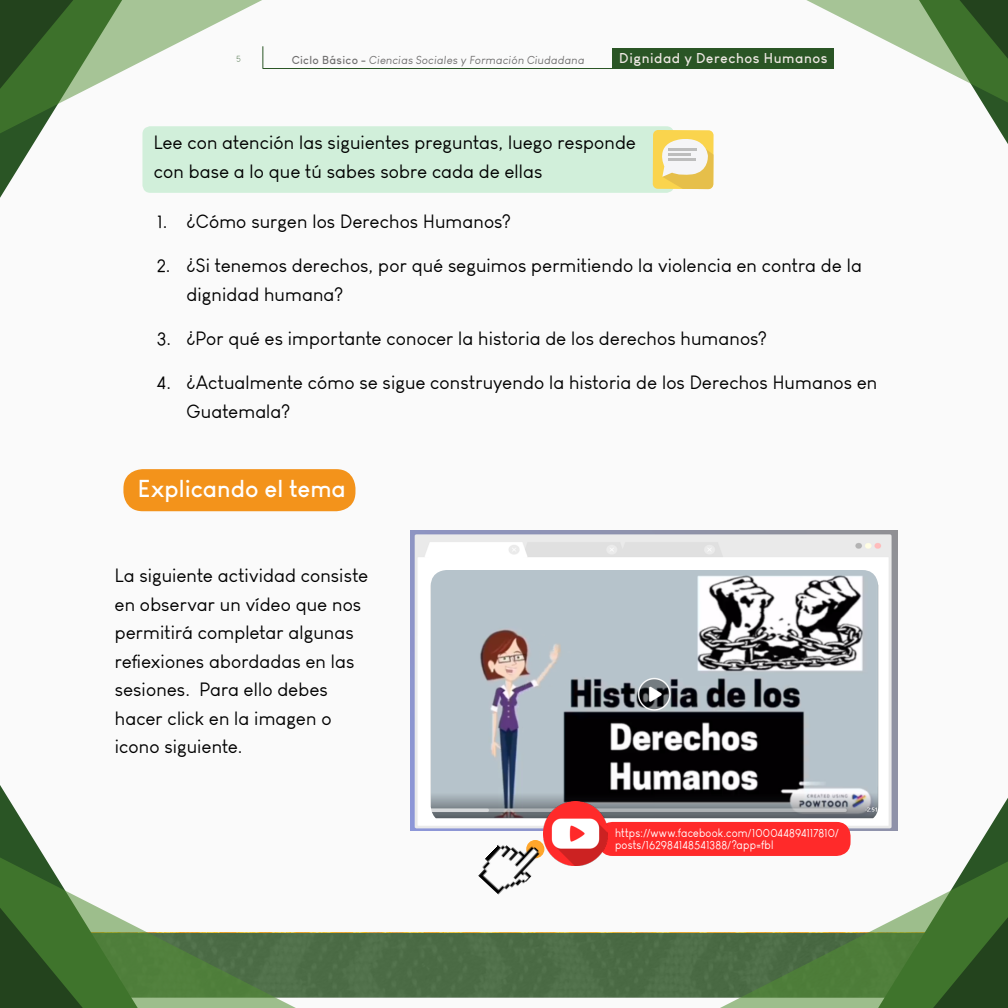
<style>
.page{position:relative;width:1008px;height:1008px;background:#fafafa}
.page>*{position:absolute;margin:0;border:0;box-sizing:border-box;transform-origin:0 0}
.t1{font:700 23.97px "Louis George Cafe";color:#fff}
.t2{font:18.9px/28.3px "Louis George Cafe";letter-spacing:.01em;color:#000}
.t3{font:700 14px "Louis George Cafe";letter-spacing:.04em;color:#eee8e3}
.t4{font:12.08px/12.2px "Louis George Cafe";letter-spacing:.015em;color:#fff;scale:.92 1}
.t5{font:italic 11.38px "Louis George Cafe";letter-spacing:.035em;color:#706f6f}
.t6{font:11.2px "Colombia";color:#2a5525}
.s1{font-weight:700;font-style:normal}
</style>
<div class="page">
<svg style="left:806px;top:0;width:202px;height:144px"></svg>
<div style="left:318px;top:933px;width:380px;height:65px;background:#4c6c46"></div>
<svg style="left:145px;top:931px;width:173px;height:77px;background:#608352"></svg>
<svg style="left:0;top:785px;width:145px;height:223px"></svg>
<svg style="left:698px;top:931px;width:173px;height:77px;background:#5d804f"></svg>
<svg style="left:871px;top:785px;width:137px;height:223px"></svg>
<div style="left:613px;top:48px;width:221px;height:21px;background:#2a5525"></div>
<hr style="left:263px;top:68px;width:350px;height:1px;background:#2a5525">
<svg style="left:0;top:0;width:264px;height:198px"></svg>
<div style="left:142px;top:126px;width:532px;height:67px;background:#d1efda;border-radius:8px"></div>
<div style="left:123px;top:469px;width:232px;height:42px;background:#f3931b;border-radius:19px"></div>
<div style="left:653px;top:130px;width:61px;height:59px;background:#fad44d;border-radius:5px"></div>
<svg style="left:653px;top:136px;width:61px;height:53px"></svg>
<hr style="left:669px;top:148px;width:28px;height:3px;background:#bdbdbd">
<hr style="left:669px;top:153px;width:22px;height:3px;background:#bdbdbd">
<hr style="left:669px;top:158px;width:27px;height:3px;background:#bdbdbd">
<img style="left:411px;top:530px;width:486px;height:301px">
<img style="left:431px;top:570px;width:447px;height:248px">
<div style="left:598px;top:822px;width:253px;height:34px;background:#ff2a2a;border-radius:14px"></div>
<img style="left:473px;top:828px;width:70px;height:67px">
<img style="left:543px;top:801px;width:64px;height:65px">
<p class="t6" style="left:237px;top:54px;width:6px">5</p>
<p class="t5" style="left:292px;top:53px;width:294px"><span class="s1">Ciclo Básico -</span> Ciencias Sociales y Formación Ciudadana</p>
<p class="t3" style="left:619px;top:49px;width:210px">Dignidad y Derechos Humanos</p>
<p class="t2" style="left:154px;top:129px;width:484px">Lee con atención las siguientes preguntas, luego responde con base a lo que tú sabes sobre cada de ellas</p>
<p class="t2" style="left:157px;top:207px;width:356px">1. ¿Cómo surgen los Derechos Humanos?</p>
<p class="t2" style="left:186px;top:252px;width:677px;text-indent:-30px">2. ¿Si tenemos derechos, por qué seguimos permitiendo la violencia en contra de la dignidad humana?</p>
<p class="t2" style="left:157px;top:324px;width:612px">3. ¿Por qué es importante conocer la historia de los derechos humanos?</p>
<p class="t2" style="left:186px;top:368px;width:692px;text-indent:-30px">4. ¿Actualmente cómo se sigue construyendo la historia de los Derechos Humanos en<br>Guatemala?</p>
<p class="t1" style="left:138px;top:473px;width:209px">Explicando el tema</p>
<p class="t2" style="left:115px;top:562px;width:255px">La siguiente actividad consiste en observar un vídeo que nos permitirá completar algunas reflexiones abordadas en las sesiones. Para ello debes hacer click en la imagen o icono siguiente.</p>
<p class="t4" style="left:615px;top:826px;width:245px">https://www.facebook.com/100044894117810/ posts/162984148541388/?app=fbl</p>
</div>
